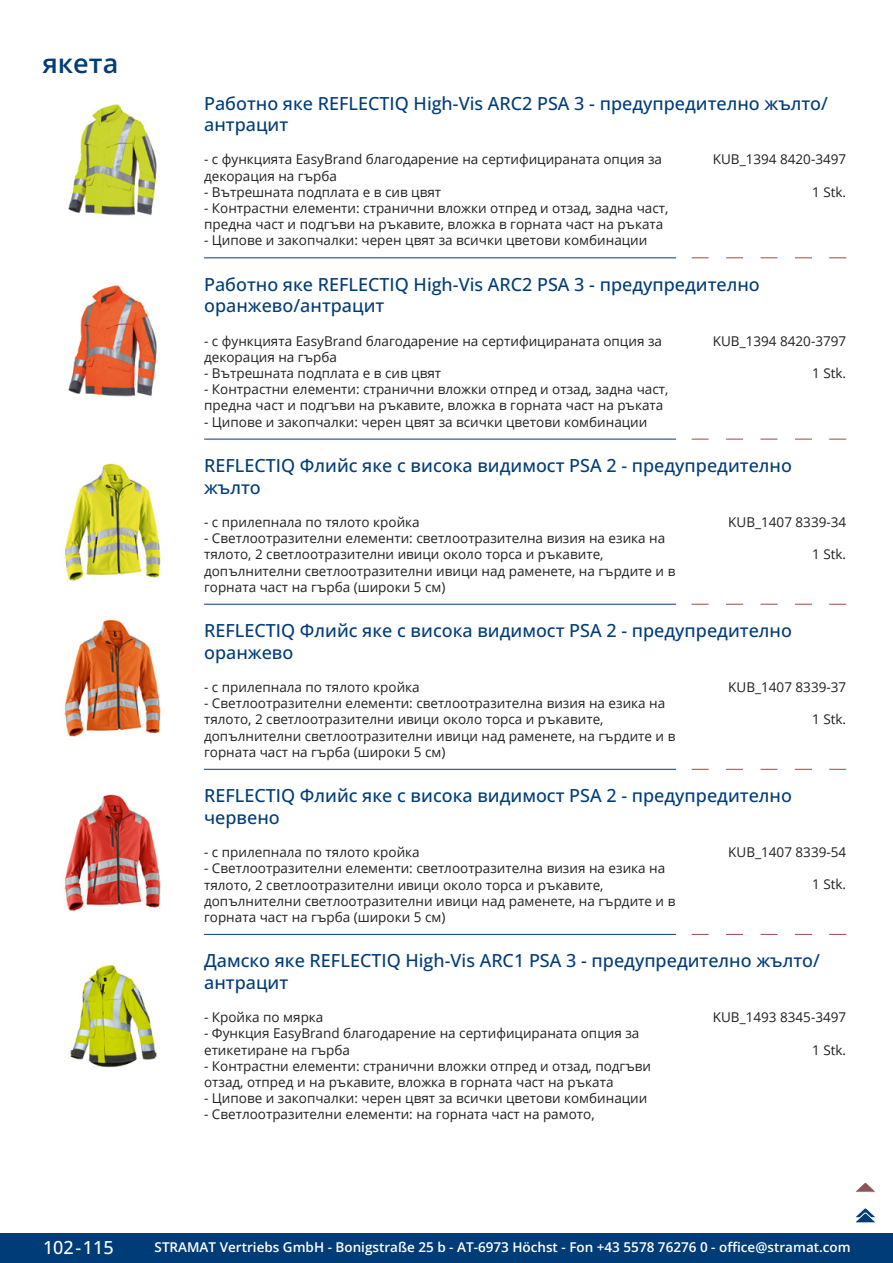
<style>
.page{position:relative;width:893px;height:1263px;background:#fff}
.page>*{position:absolute;margin:0;border:0;box-sizing:border-box;transform-origin:0 0}
.GruppeName{font:600 27px "Open Sans";color:#003d78}
.ArtikelName{font:500 18px/21.6px "Open Sans";color:#003d78}
.t1{font:500 18px "Open Sans";color:#fff}
.Beschreibung{font:13.5px/16.2px "Open Sans";color:#231f20}
.ArtikelNummer{font:13.5px "Open Sans";color:#231f20}
.t2{font:600 13.5px "Open Sans";color:#fff}
</style>
<div class="page">
<div style="left:0;top:1233px;width:893px;height:30px;background:#003d78"></div>
<img style="left:68px;top:104px;width:89px;height:112px">
<img style="left:68px;top:283px;width:89px;height:114px">
<svg style="left:692px;top:258px;width:17px;height:1px"></svg>
<svg style="left:726px;top:258px;width:17px;height:1px"></svg>
<svg style="left:760px;top:258px;width:17px;height:1px"></svg>
<svg style="left:795px;top:258px;width:17px;height:1px"></svg>
<svg style="left:829px;top:258px;width:17px;height:1px"></svg>
<hr style="left:204px;top:258px;width:472px;height:1px;background:#003d78">
<img style="left:64px;top:463px;width:97px;height:118px">
<svg style="left:692px;top:439px;width:17px;height:1px"></svg>
<svg style="left:726px;top:439px;width:17px;height:1px"></svg>
<svg style="left:760px;top:439px;width:17px;height:1px"></svg>
<svg style="left:795px;top:439px;width:17px;height:1px"></svg>
<svg style="left:829px;top:439px;width:17px;height:1px"></svg>
<hr style="left:204px;top:439px;width:472px;height:1px;background:#003d78">
<img style="left:64px;top:619px;width:97px;height:118px">
<svg style="left:692px;top:604px;width:17px;height:1px"></svg>
<svg style="left:726px;top:604px;width:17px;height:1px"></svg>
<svg style="left:760px;top:604px;width:17px;height:1px"></svg>
<svg style="left:795px;top:604px;width:17px;height:1px"></svg>
<svg style="left:829px;top:604px;width:17px;height:1px"></svg>
<hr style="left:204px;top:604px;width:472px;height:1px;background:#003d78">
<img style="left:64px;top:794px;width:97px;height:117px">
<svg style="left:692px;top:769px;width:17px;height:1px"></svg>
<svg style="left:726px;top:769px;width:17px;height:1px"></svg>
<svg style="left:760px;top:769px;width:17px;height:1px"></svg>
<svg style="left:795px;top:769px;width:17px;height:1px"></svg>
<svg style="left:829px;top:769px;width:17px;height:1px"></svg>
<hr style="left:204px;top:769px;width:472px;height:1px;background:#003d78">
<img style="left:70px;top:964px;width:87px;height:104px">
<svg style="left:692px;top:934px;width:17px;height:1px"></svg>
<svg style="left:726px;top:934px;width:17px;height:1px"></svg>
<svg style="left:760px;top:934px;width:17px;height:1px"></svg>
<svg style="left:795px;top:934px;width:17px;height:1px"></svg>
<svg style="left:829px;top:934px;width:17px;height:1px"></svg>
<hr style="left:204px;top:934px;width:472px;height:1px;background:#003d78">
<svg style="left:856px;top:1183px;width:19px;height:9px"></svg>
<svg style="left:855px;top:1208px;width:21px;height:15px"></svg>
<p class="GruppeName" style="left:43px;top:44px;width:77px">якета</p>
<p class="ArtikelName" style="left:204px;top:92px;width:625px">Работно яке REFLECTIQ High-Vis ARC2 PSA 3 - предупредително жълто/ антрацит</p>
<p class="Beschreibung" style="left:204px;top:151px;width:459px">- с функцията EasyBrand благодарение на сертифицираната опция за декорация на гърба</p>
<p class="Beschreibung" style="left:204px;top:183px;width:239px">- Вътрешната подплата е в сив цвят</p>
<p class="Beschreibung" style="left:204px;top:200px;width:466px">- Контрастни елементи: странични вложки отпред и отзад, задна част, предна част и подгъви на ръкавите, вложка в горната част на ръката</p>
<p class="Beschreibung" style="left:204px;top:232px;width:445px">- Ципове и закопчалки: черен цвят за всички цветови комбинации</p>
<p class="ArtikelNummer" style="left:713px;top:150px;width:135px">KUB_1394 8420-3497</p>
<p class="ArtikelNummer" style="left:812px;top:182px;width:36px">1 Stk.</p>
<p class="ArtikelName" style="left:204px;top:273px;width:557px">Работно яке REFLECTIQ High-Vis ARC2 PSA 3 - предупредително оранжево/антрацит</p>
<p class="Beschreibung" style="left:204px;top:332px;width:459px">- с функцията EasyBrand благодарение на сертифицираната опция за декорация на гърба</p>
<p class="Beschreibung" style="left:204px;top:365px;width:239px">- Вътрешната подплата е в сив цвят</p>
<p class="Beschreibung" style="left:204px;top:381px;width:466px">- Контрастни елементи: странични вложки отпред и отзад, задна част, предна част и подгъви на ръкавите, вложка в горната част на ръката</p>
<p class="Beschreibung" style="left:204px;top:413px;width:445px">- Ципове и закопчалки: черен цвят за всички цветови комбинации</p>
<p class="ArtikelNummer" style="left:713px;top:331px;width:135px">KUB_1394 8420-3797</p>
<p class="ArtikelNummer" style="left:812px;top:364px;width:36px">1 Stk.</p>
<p class="ArtikelName" style="left:204px;top:454px;width:589px">REFLECTIQ Флийс яке с висока видимост PSA 2 - предупредително жълто</p>
<p class="Beschreibung" style="left:204px;top:514px;width:217px">- с прилепнала по тялото кройка</p>
<p class="Beschreibung" style="left:204px;top:530px;width:473px">- Светлоотразителни елементи: светлоотразителна визия на езика на тялото, 2 светлоотразителни ивици около торса и ръкавите, допълнителни светлоотразителни ивици над раменете, на гърдите и в горната част на гърба (широки 5 см)</p>
<p class="ArtikelNummer" style="left:728px;top:513px;width:119px">KUB_1407 8339-34</p>
<p class="ArtikelNummer" style="left:812px;top:545px;width:36px">1 Stk.</p>
<p class="ArtikelName" style="left:204px;top:619px;width:589px">REFLECTIQ Флийс яке с висока видимост PSA 2 - предупредително оранжево</p>
<p class="Beschreibung" style="left:204px;top:679px;width:217px">- с прилепнала по тялото кройка</p>
<p class="Beschreibung" style="left:204px;top:695px;width:473px">- Светлоотразителни елементи: светлоотразителна визия на езика на тялото, 2 светлоотразителни ивици около торса и ръкавите, допълнителни светлоотразителни ивици над раменете, на гърдите и в горната част на гърба (широки 5 см)</p>
<p class="ArtikelNummer" style="left:728px;top:678px;width:119px">KUB_1407 8339-37</p>
<p class="ArtikelNummer" style="left:812px;top:710px;width:36px">1 Stk.</p>
<p class="ArtikelName" style="left:204px;top:784px;width:589px">REFLECTIQ Флийс яке с висока видимост PSA 2 - предупредително червено</p>
<p class="Beschreibung" style="left:204px;top:844px;width:217px">- с прилепнала по тялото кройка</p>
<p class="Beschreibung" style="left:204px;top:860px;width:473px">- Светлоотразителни елементи: светлоотразителна визия на езика на тялото, 2 светлоотразителни ивици около торса и ръкавите, допълнителни светлоотразителни ивици над раменете, на гърдите и в горната част на гърба (широки 5 см)</p>
<p class="ArtikelNummer" style="left:728px;top:843px;width:119px">KUB_1407 8339-54</p>
<p class="ArtikelNummer" style="left:812px;top:875px;width:36px">1 Stk.</p>
<p class="ArtikelName" style="left:204px;top:950px;width:617px">Дамско яке REFLECTIQ High-Vis ARC1 PSA 3 - предупредително жълто/ антрацит</p>
<p class="Beschreibung" style="left:204px;top:1009px;width:121px">- Кройка по мярка</p>
<p class="Beschreibung" style="left:204px;top:1025px;width:437px">- Функция EasyBrand благодарение на сертифицираната опция за етикетиране на гърба</p>
<p class="Beschreibung" style="left:204px;top:1057px;width:448px">- Контрастни елементи: странични вложки отпред и отзад, подгъви отзад, отпред и на ръкавите, вложка в горната част на ръката</p>
<p class="Beschreibung" style="left:204px;top:1090px;width:445px">- Ципове и закопчалки: черен цвят за всички цветови комбинации</p>
<p class="Beschreibung" style="left:204px;top:1106px;width:392px">- Светлоотразителни елементи: на горната част на рамото,</p>
<p class="ArtikelNummer" style="left:713px;top:1008px;width:135px">KUB_1493 8345-3497</p>
<p class="ArtikelNummer" style="left:812px;top:1040px;width:36px">1 Stk.</p>
<h2 class="t1" style="left:43px;top:1234px;width:72px">102 - 115</h2>
<p class="t2" style="left:155px;top:1238px;width:698px">STRAMAT Vertriebs GmbH - Bonigstraße 25 b - AT-6973 Höchst - Fon +43 5578 76276 0 - office@stramat.com</p>
</div>
